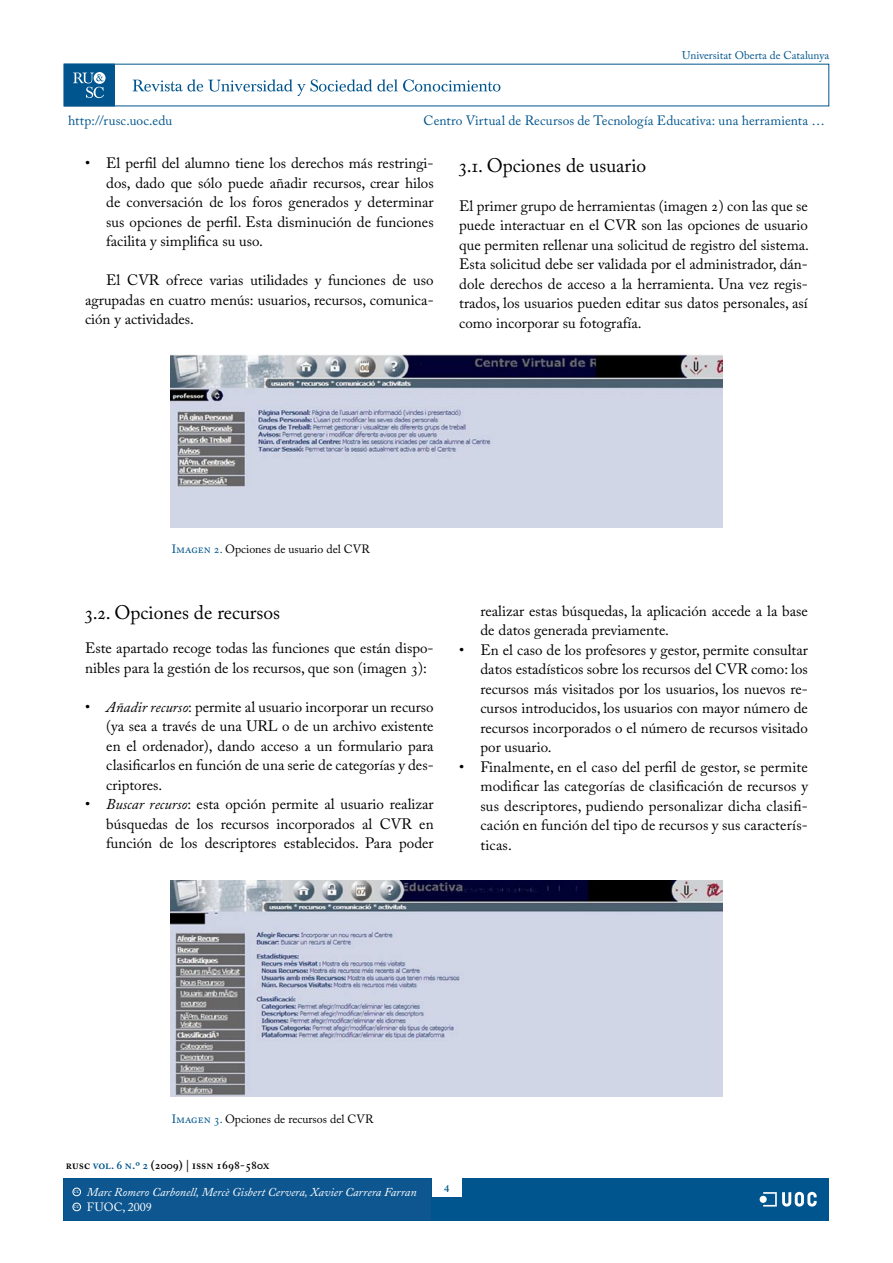
<style>
.page{position:relative;width:893px;height:1263px;background:#fff}
.page>*{position:absolute;margin:0;border:0;box-sizing:border-box;transform-origin:0 0}
.t1{font:19.5px "Adobe Caslon Pro";color:#000}
.t2{font:15px/19.5px "Adobe Caslon Pro";color:#000;text-align:justify}
.t3{font:13.5px "Adobe Caslon Pro";letter-spacing:.01em;color:#00558e}
.t4{font:12px "Adobe Caslon Pro";color:#000}
.t5{font:italic 12px "Adobe Caslon Pro";color:#fff}
.t6{font:italic 600 12px/13.5px "Adobe Caslon Pro";color:#fff}
.t7{font:600 12px "Adobe Caslon Pro";color:#000}
.t8{font:12px "Adobe Caslon Pro";color:#fff}
.t9{font:11.25px "Adobe Caslon Pro";color:#00558e}
.t10{font:600 10.5px "Adobe Caslon Pro";color:#00558e}
.t11{font:600 3.9px "Adobe Caslon Pro";color:#fff}
.s1{color:#00558e}
.s2{font-style:italic}
</style>
<div class="page">
<div style="left:64px;top:1178px;width:765px;height:42px;background:#00558e"></div>
<div style="left:64px;top:64px;width:50px;height:42px;background:#00558e"></div>
<div style="left:64px;top:64px;width:51px;height:42px;border:1px solid #00558e"></div>
<svg style="left:94px;top:72px;width:12px;height:12px"></svg>
<svg style="left:73px;top:73px;width:31px;height:25px"></svg>
<svg style="left:133px;top:79px;width:367px;height:17px"></svg>
<div style="left:432px;top:1159px;width:30px;height:37px;background:#fff"></div>
<div style="left:760px;top:1196px;width:7px;height:7px;background:#fff;border-radius:50%"></div>
<svg style="left:763px;top:1192px;width:54px;height:14px"></svg>
<img style="left:171px;top:355px;width:551px;height:173px">
<img style="left:171px;top:881px;width:551px;height:216px">
<div style="left:64px;top:1178px;width:366px;height:41px;background:#0e568f"></div>
<div style="left:73px;top:1188px;width:8px;height:8px;border:1px solid #fff;border-radius:50%"></div>
<div style="left:73px;top:1203px;width:8px;height:8px;border:1px solid #fff;border-radius:50%"></div>
<p class="t3" style="left:68px;top:112px;width:106px">http://rusc.uoc.edu</p>
<p class="t9" style="left:682px;top:48px;width:149px">Universitat Oberta de Catalunya</p>
<p class="t3" style="left:424px;top:112px;width:403px">Centro Virtual de Recursos de Tecnología Educativa: una herramienta …</p>
<p class="t2" style="left:106px;top:153px;width:329px;text-indent:-21px">• El perfil del alumno tiene los derechos más restringi&shy;dos, dado que sólo puede añadir recursos, crear hilos de conversación de los foros generados y determinar sus opciones de perfil. Esta disminución de funciones facilita y simplifica su uso.</p>
<p class="t2" style="left:85px;top:270px;width:350px;text-indent:21px">El CVR ofrece varias utilidades y funciones de uso agrupadas en cuatro menús: usuarios, recursos, comunica&shy;ción y actividades.</p>
<p class="t1" style="left:459px;top:154px;width:189px">3.1. Opciones de usuario</p>
<p class="t2" style="left:459px;top:196px;width:351px">El primer grupo de herramientas (imagen 2) con las que se puede interactuar en el CVR son las opciones de usuario que permiten rellenar una solicitud de registro del sistema.<br>Esta solicitud debe ser validada por el administrador, dán&shy;dole derechos de acceso a la herramienta. Una vez regis&shy;trados, los usuarios pueden editar sus datos personales, así como incorporar su fotografía.</p>
<p class="t4" style="left:172px;top:542px;width:199px"><span class="s1">Imagen 2.</span> Opciones de usuario del CVR</p>
<p class="t1" style="left:85px;top:601px;width:197px">3.2. Opciones de recursos</p>
<p class="t2" style="left:85px;top:638px;width:350px">Este apartado recoge todas las funciones que están dispo&shy;nibles para la gestión de los recursos, que son (imagen 3):</p>
<p class="t2" style="left:106px;top:697px;width:329px;text-indent:-21px">• <span class="s2">Añadir recurso</span>: permite al usuario incorporar un recurso (ya sea a través de una URL o de un archivo existente en el ordenador), dando acceso a un formulario para clasificarlos en función de una serie de categorías y des&shy;criptores.</p>
<p class="t2" style="left:106px;top:794px;width:329px;text-indent:-21px">• <span class="s2">Buscar recurso</span>: esta opción permite al usuario realizar búsquedas de los recursos incorporados al CVR en función de los descriptores establecidos. Para poder</p>
<p class="t2" style="left:480px;top:601px;width:329px">realizar estas búsquedas, la aplicación accede a la base de datos generada previamente.</p>
<p class="t2" style="left:480px;top:640px;width:329px;text-indent:-21px">• En el caso de los profesores y gestor, permite consultar datos estadísticos sobre los recursos del CVR como: los recursos más visitados por los usuarios, los nuevos re&shy;cursos introducidos, los usuarios con mayor número de recursos incorporados o el número de recursos visitado por usuario.</p>
<p class="t2" style="left:480px;top:757px;width:329px;text-indent:-21px">• Finalmente, en el caso del perfil de gestor, se permite modificar las categorías de clasificación de recursos y sus descriptores, pudiendo personalizar dicha clasifi&shy;cación en función del tipo de recursos y sus caracterís&shy;ticas.</p>
<p class="t4" style="left:172px;top:1112px;width:203px"><span class="s1">Imagen 3.</span> Opciones de recursos del CVR</p>
<p class="t7" style="left:66px;top:1157px;width:205px">rusc <span class="s1">vol. 6 n.º 2</span> (2009) | issn 1698-580x</p>
<p class="t6" style="left:70px;top:1186px;width:224px">Marc Romero Carbonell, Mercè Gisbert Cervera<br>Xavier Carrera Farran</p>
<p class="t11" style="left:74px;top:1190px;width:7px">CC</p>
<p class="t5" style="left:87px;top:1185px;width:331px">Marc Romero Carbonell, Mercè Gisbert Cervera, Xavier Carrera Farran</p>
<p class="t11" style="left:74px;top:1205px;width:7px">CC</p>
<p class="t8" style="left:87px;top:1200px;width:67px">FUOC, 2009</p>
<p class="t10" style="left:444px;top:1182px;width:7px">4</p>
</div>
